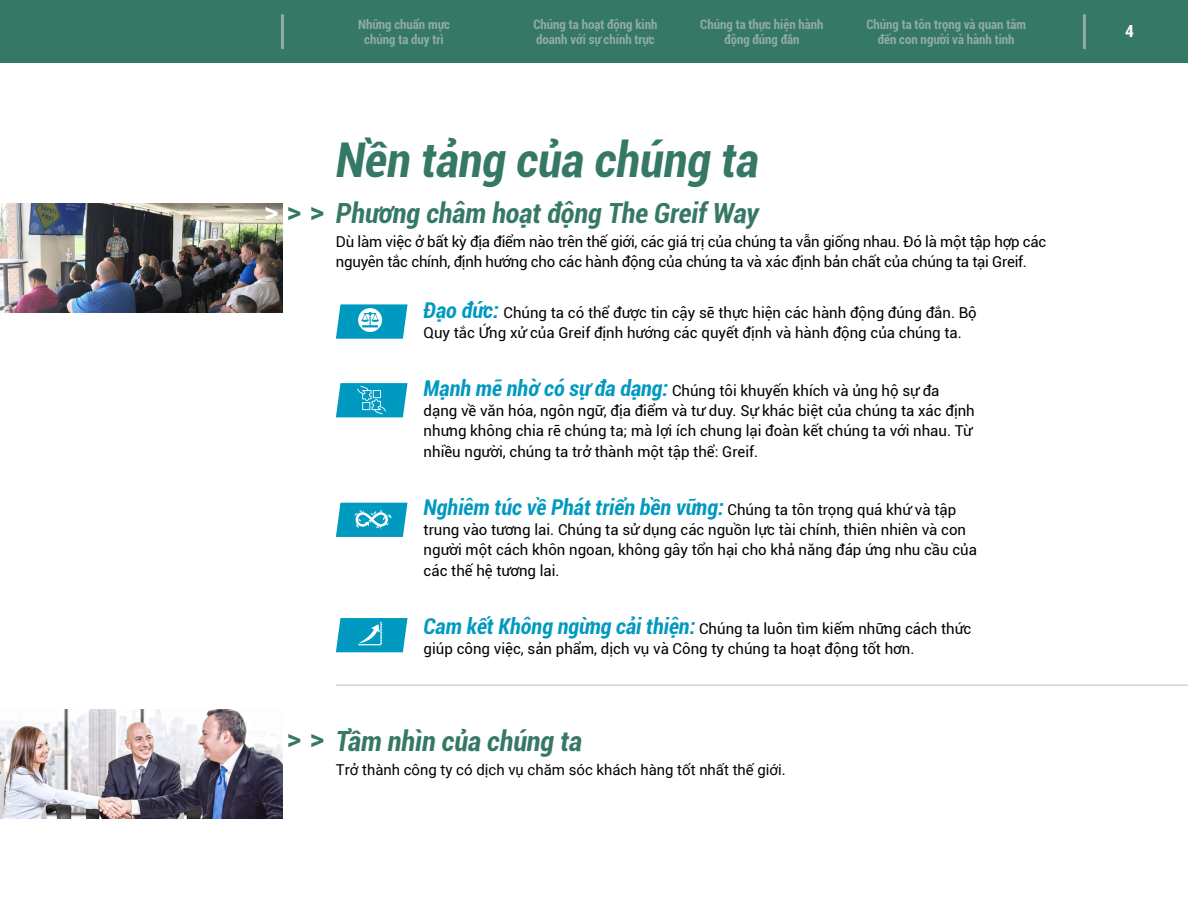
<style>
.page{position:relative;width:1188px;height:918px;background:#fff}
.page>*{position:absolute;margin:0;border:0;box-sizing:border-box;transform-origin:0 0}
.t1{font:italic 700 condensed 48px "Roboto";color:#347865}
.t2{font:700 28.05px "Roboto";color:#347865}
.t3{font:italic 700 condensed 27.75px "Roboto";color:#347865}
.t4{font:italic 700 condensed 21.75px "Roboto";color:#0099c0}
.t5{font:700 condensed 16.65px "Roboto";color:#fff}
.t6{font:15px/20.2px "Roboto";color:#000}
.t7{font:700 condensed 12.9px/15.8px "Roboto";color:#92aca1;text-align:center}
.s1{font-style:normal;font-stretch:normal;font-size:28.05px;color:#fff}
.s2{font-style:normal;font-stretch:normal;font-size:28.05px}
.s3{font-weight:700;font-style:italic;font-stretch:condensed;font-size:21.75px;color:#0099c0}
.s4{font-weight:400;font-style:normal;font-stretch:normal;font-size:15px;color:#000}
.s5{color:#fff}
</style>
<div class="page">
<div style="left:0;top:0;width:1188px;height:63px;background:#347865"></div>
<hr style="left:281px;top:14px;width:3px;height:35px;background:#92aca1">
<hr style="left:1083px;top:14px;width:3px;height:35px;background:#92aca1">
<hr style="left:336px;top:684px;width:852px;height:2px;background:#d6d5d6">
<svg style="left:336px;top:304px;width:72px;height:35px"></svg>
<svg style="left:336px;top:383px;width:72px;height:34px;background:#22a6c8"></svg>
<svg style="left:336px;top:503px;width:72px;height:34px;background:#2baaca"></svg>
<svg style="left:336px;top:618px;width:72px;height:34px;background:#20a6c8"></svg>
<img style="left:0;top:203px;width:282px;height:109px">
<img style="left:0;top:709px;width:282px;height:109px">
<p class="t7" style="left:358px;top:16px;width:93px">Những chuẩn mực chúng ta duy trì</p>
<p class="t7" style="left:533px;top:16px;width:126px;text-align:left">Chúng ta hoạt động kinh doanh với sự chính trực</p>
<p class="t7" style="left:700px;top:16px;width:125px">Chúng ta thực hiện hành động đúng đắn</p>
<p class="t7" style="left:866px;top:16px;width:161px">Chúng ta tôn trọng và quan tâm đến con người và hành tinh</p>
<h1 class="t1" style="left:336px;top:127px;width:424px">Nền tảng của chúng ta</h1>
<h3 class="t3" style="left:264px;top:194px;width:496px"><span class="s1">&gt;</span> <span class="s2">&gt; &gt;</span> Phương châm hoạt động The Greif Way</h3>
<p class="t6" style="left:336px;top:231px;width:712px">Dù làm việc ở bất kỳ địa điểm nào trên thế giới, các giá trị của chúng ta vẫn giống nhau. Đó là một tập hợp các nguyên tắc chính, định hướng cho các hành động của chúng ta và xác định bản chất của chúng ta tại Greif.</p>
<p class="t6" style="left:424px;top:302px;width:555px"><span class="s3">Đạo đức:</span> Chúng ta có thể được tin cậy sẽ thực hiện các hành động đúng đắn. Bộ<br>Quy tắc Ứng xử của Greif định hướng các quyết định và hành động của chúng ta.</p>
<p class="t6" style="left:424px;top:380px;width:553px"><span class="s3">Mạnh mẽ nhờ có sự đa dạng:</span> Chúng tôi khuyến khích và ủng hộ sự đa dạng về văn hóa, ngôn ngữ, địa điểm và tư duy. Sự khác biệt của chúng ta xác định nhưng không chia rẽ chúng ta; mà lợi ích chung lại đoàn kết chúng ta với nhau. Từ nhiều người, chúng ta trở thành một tập thể: Greif.</p>
<h3 class="t4" style="left:424px;top:492px;width:534px">Nghiêm túc về Phát triển bền vững: <span class="s4">Chúng ta tôn trọng quá khứ và tập</span></h3>
<p class="t6" style="left:424px;top:519px;width:555px">trung vào tương lai. Chúng ta sử dụng các nguồn lực tài chính, thiên nhiên và con người một cách khôn ngoan, không gây tổn hại cho khả năng đáp ứng nhu cầu của các thế hệ tương lai.</p>
<p class="t6" style="left:424px;top:618px;width:549px"><span class="s3">Cam kết Không ngừng cải thiện:</span> Chúng ta luôn tìm kiếm những cách thức giúp công việc, sản phẩm, dịch vụ và Công ty chúng ta hoạt động tốt hơn.</p>
<h2 class="t2" style="left:264px;top:719px;width:62px"><span class="s5">&gt;</span>&gt;&gt;</h2>
<h3 class="t3" style="left:336px;top:722px;width:248px">Tầm nhìn của chúng ta</h3>
<p class="t6" style="left:336px;top:759px;width:451px">Trở thành công ty có dịch vụ chăm sóc khách hàng tốt nhất thế giới.</p>
<p class="t5" style="left:1125px;top:19px;width:10px">4</p>
</div>
